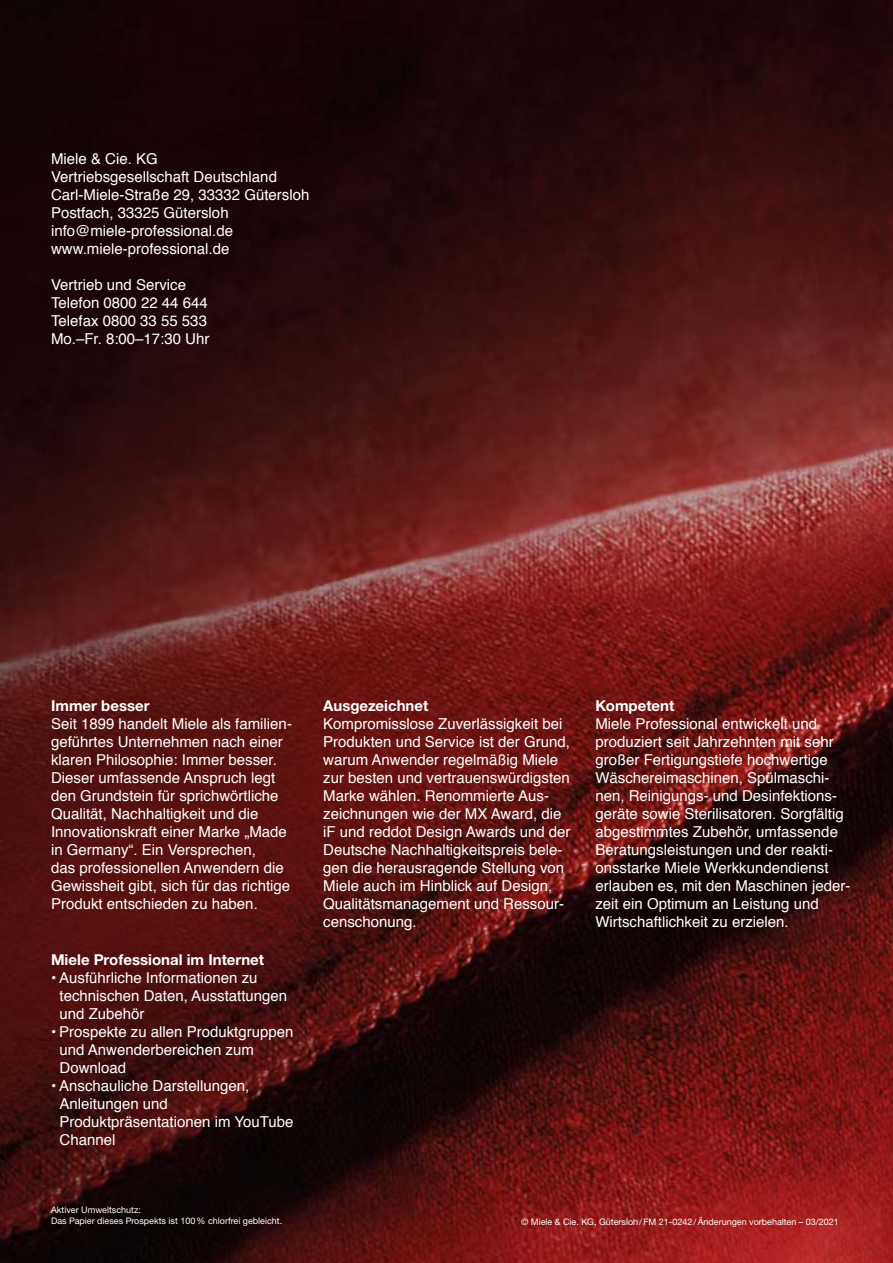
<style>
.page{position:relative;width:893px;height:1263px;background:#fff}
.page>*{position:absolute;margin:0;border:0;box-sizing:border-box;transform-origin:0 0}
.t1{font:15px/18px "Helvetica";color:#fff}
.t2{font:700 15px "Helvetica Neue LTW1 G";color:#fff}
.t3{font:9px/11.7px "Helvetica Neue LTW1 G";color:#fff}
</style>
<div class="page">
<img style="left:0;top:0;width:893px;height:1263px">
<p class="t1" style="left:51px;top:151px;width:260px">Miele &amp; Cie. KG<br>Vertriebsgesellschaft Deutschland<br>Carl-Miele-Straße 29, 33332 Gütersloh<br>Postfach, 33325 Gütersloh info@miele-professional.de www.miele-professional.de</p>
<p class="t1" style="left:51px;top:277px;width:160px">Vertrieb und Service<br>Telefon 0800 22 44 644<br>Telefax 0800 33 55 533<br>Mo.–Fr. 8:00–17:30 Uhr</p>
<p class="t2" style="left:51px;top:697px;width:100px">Immer besser</p>
<p class="t1" style="left:51px;top:715px;width:241px">Seit 1899 handelt Miele als familien--- geführtes Unternehmen nach einer klaren Philosophie: Immer besser.<br>Dieser umfassende Anspruch legt den Grundstein für sprichwörtliche Qualität, Nachhaltigkeit und die Innovationskraft einer Marke „Made in Germany“. Ein Versprechen,<br>das professionellen Anwendern die Gewissheit gibt, sich für das richtige Produkt entschieden zu haben.</p>
<p class="t2" style="left:51px;top:951px;width:215px">Miele Professional im Internet</p>
<p class="t1" style="left:60px;top:969px;width:229px;text-indent:-9px">• Ausführliche Informationen zu technischen Daten, Ausstattungen und Zubehör</p>
<p class="t1" style="left:60px;top:1023px;width:235px;text-indent:-9px">• Prospekte zu allen Produktgruppen und Anwenderbereichen zum<br>Download</p>
<p class="t1" style="left:60px;top:1077px;width:235px;text-indent:-9px">• Anschauliche Darstellungen,<br>Anleitungen und<br>Produktpräsentationen im YouTube<br>Channel</p>
<p class="t3" style="left:51px;top:1203px;width:233px">Aktiver Umweltschutz:<br>Das Papier dieses Prospekts ist 100% chlorfrei gebleicht.</p>
<p class="t2" style="left:323px;top:697px;width:107px">Ausgezeichnet</p>
<p class="t1" style="left:323px;top:715px;width:249px">Kompromisslose Zuverlässigkeit bei Produkten und Service ist der Grund, warum Anwender regelmäßig Miele zur besten und vertrauenswürdigsten Marke wählen. Renommierte Aus&shy;zeichnungen wie der MX Award, die iF und reddot Design Awards und der Deutsche Nachhaltigkeitspreis bele&shy;gen die herausragende Stellung von Miele auch im Hinblick auf Design, Qualitätsmanagement und Ressour&shy;censchonung.</p>
<p class="t2" style="left:595px;top:697px;width:81px">Kompetent</p>
<p class="t1" style="left:595px;top:715px;width:257px">Miele Professional entwickelt und produziert seit Jahrzehnten mit sehr großer Fertigungstiefe hochwertige Wäschereimaschinen, Spülmaschi&shy;nen, Reinigungs- und Desinfektions&shy;geräte sowie Sterilisatoren. Sorgfältig abgestimmtes Zubehör, umfassende Beratungsleistungen und der reakti&shy;onsstarke Miele Werkkundendienst erlauben es, mit den Maschinen jeder&shy;zeit ein Optimum an Leistung und Wirtschaftlichkeit zu erzielen.</p>
<p class="t3" style="left:521px;top:1215px;width:319px">© Miele &amp; Cie. KG, Gütersloh/FM 21-0242/Änderungen vorbehalten – 03/2021</p>
</div>
